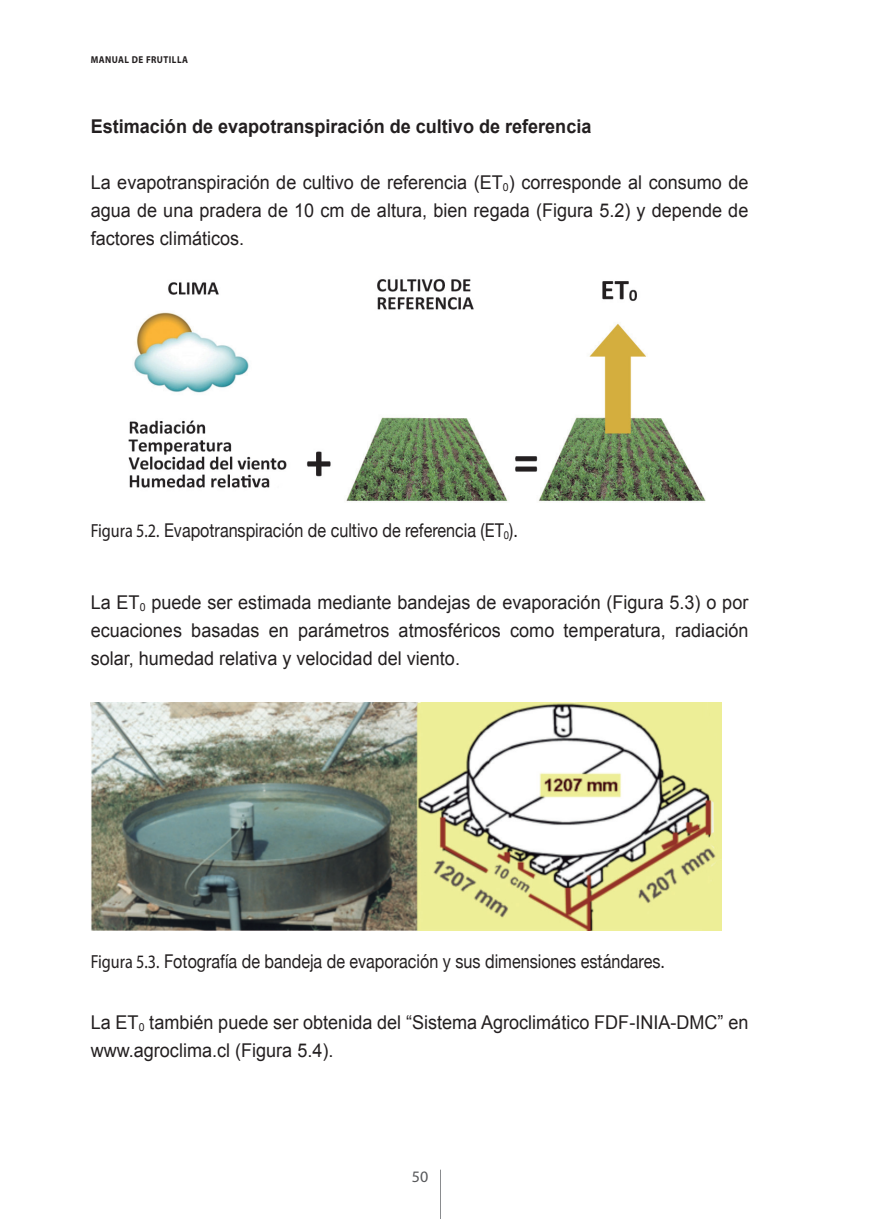
<style>
.page{position:relative;width:879px;height:1219px;background:#fff}
.page>*{position:absolute;margin:0;border:0;box-sizing:border-box;transform-origin:0 0}
.t1{font:19px/28px "Arial";color:#231f20;text-align:justify;scale:.95 1}
.t2{font:19px "Helvetica Neue";color:#231f20;scale:.85 1}
.t3{font:700 19px "Arial";color:#231f20;scale:.95 1}
.t4{font:16px "Myriad Pro";color:#57585a}
.t5{font:700 10px "Myriad Pro";letter-spacing:.05em;color:#231f20;scale:.9 1}
.s1{font-family:"Myriad Pro"}
</style>
<div class="page">
<hr style="left:440px;top:1170px;width:1px;height:49px;background:#8a8c8f">
<img style="left:91px;top:703px;width:630px;height:227px">
<img style="left:128px;top:278px;width:578px;height:224px">
<p class="t5" style="left:91px;top:53px;width:110px">MANUAL DE FRUTILLA</p>
<p class="t3" style="left:91px;top:114px;width:528px">Estimación de evapotranspiración de cultivo de referencia</p>
<p class="t1" style="left:91px;top:168px;width:694px">La evapotranspiración de cultivo de referencia (ET<sub>0</sub>) corresponde al consumo de agua de una pradera de 10 cm de altura, bien regada (Figura 5.2) y depende de factores climáticos.</p>
<p class="t2" style="left:91px;top:519px;width:504px"><span class="s1">Figura 5.2.</span> Evapotranspiración de cultivo de referencia (ET<sub>0</sub>).</p>
<p class="t1" style="left:91px;top:588px;width:694px">La ET<sub>0</sub> puede ser estimada mediante bandejas de evaporación (Figura 5.3) o por ecuaciones basadas en parámetros atmosféricos como temperatura, radiación solar, humedad relativa y velocidad del viento.</p>
<p class="t2" style="left:91px;top:949px;width:677px"><span class="s1">Figura 5.3.</span> Fotografía de bandeja de evaporación y sus dimensiones estándares.</p>
<p class="t1" style="left:91px;top:1008px;width:694px">La ET<sub>0</sub> también puede ser obtenida del “Sistema Agroclimático FDF-INIA-DMC” en www.agroclima.cl (Figura 5.4).</p>
<p class="t4" style="left:412px;top:1166px;width:18px">50</p>
</div>
